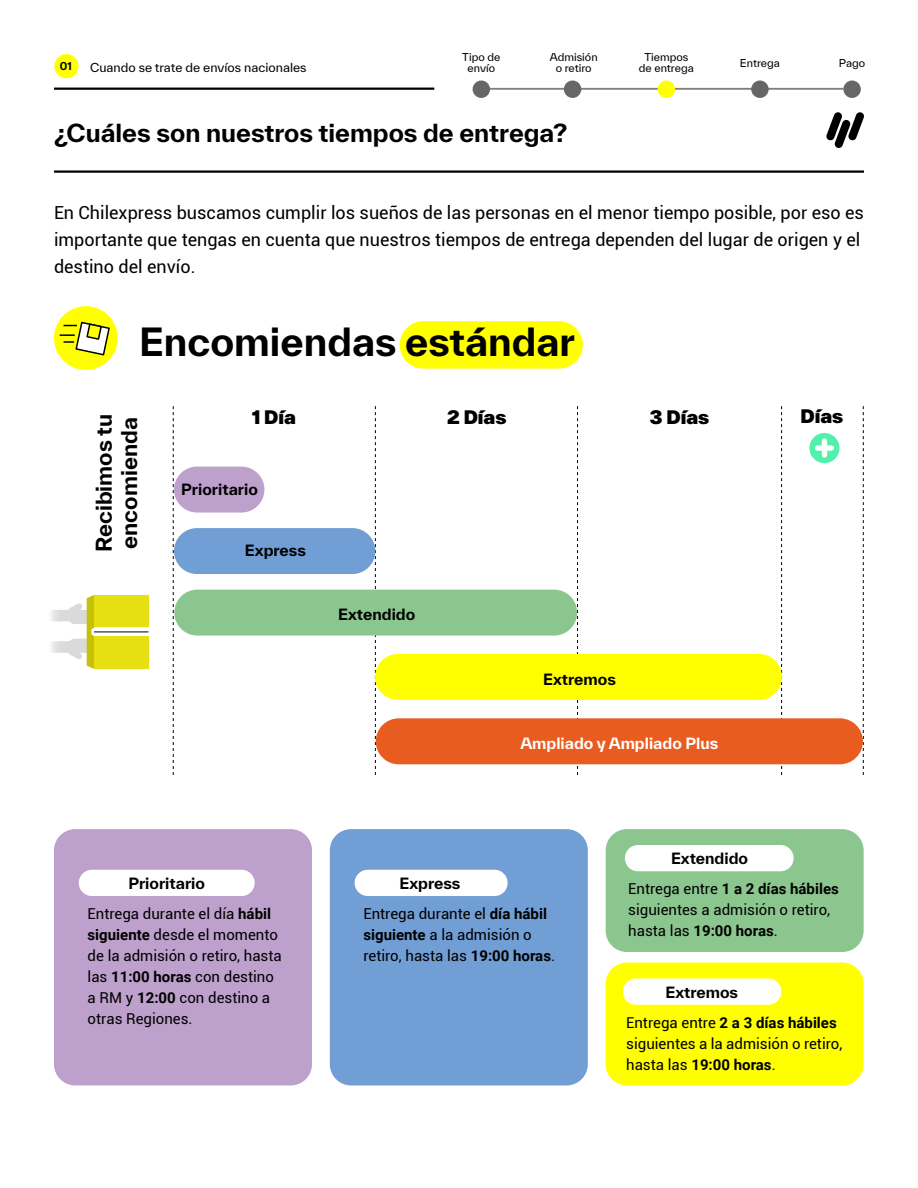
<style>
.page{position:relative;width:918px;height:1188px;background:#fff}
.page>*{position:absolute;margin:0;border:0;box-sizing:border-box;transform-origin:0 0}
.t1{font:700 37.5px "TWK Everett";color:#000}
.t2{font:700 24px "TWK Everett";color:#000}
.t3{font:700 21px/25.2px "TWK Everett";color:#000}
.t4{font:18px/27px "Roboto";color:#000}
.t5{font:900 18px "TWK Everett";color:#000}
.t6{font:15px/21px "Roboto";color:#000}
.t7{font:700 15px "TWK Everett";color:#000}
.t8{font:700 15px "TWK Everett";color:#fff}
.t9{font:12px "TWK Everett";color:#000}
.t10{font:10.5px/10.5px "TWK Everett";color:#000;text-align:center}
.t11{font:700 10.5px "TWK Everett";color:#000}
.s1{font-weight:700}
</style>
<div class="page">
<div style="left:54px;top:829px;width:258px;height:256px;background:#bea0cc;border-radius:21px"></div>
<div style="left:606px;top:963px;width:258px;height:122px;background:#ff0;border-radius:21px"></div>
<div style="left:606px;top:829px;width:258px;height:123px;background:#8cc68f;border-radius:21px"></div>
<div style="left:54px;top:54px;width:25px;height:24px;background:#ff0;border-radius:50%"></div>
<hr style="left:54px;top:170px;width:810px;height:3px;background:#000">
<div style="left:400px;top:321px;width:183px;height:48px;background:#ff0;border-radius:24px"></div>
<div style="left:79px;top:870px;width:176px;height:26px;background:#fff;border-radius:13px"></div>
<div style="left:330px;top:829px;width:258px;height:256px;background:#719ed4;border-radius:21px"></div>
<div style="left:355px;top:870px;width:153px;height:26px;background:#fff;border-radius:13px"></div>
<div style="left:625px;top:845px;width:169px;height:26px;background:#fff;border-radius:13px"></div>
<div style="left:623px;top:978px;width:158px;height:27px;background:#fff;border-radius:13px"></div>
<hr style="left:54px;top:88px;width:380px;height:2px;background:#000">
<hr style="left:481px;top:88px;width:362px;height:2px;background:#808080">
<div style="left:473px;top:81px;width:17px;height:17px;background:#666;border-radius:50%"></div>
<div style="left:564px;top:81px;width:17px;height:17px;background:#666;border-radius:50%"></div>
<div style="left:658px;top:81px;width:17px;height:17px;background:#ff0;border-radius:50%"></div>
<div style="left:751px;top:81px;width:18px;height:17px;background:#666;border-radius:50%"></div>
<div style="left:843px;top:81px;width:18px;height:17px;background:#666;border-radius:50%"></div>
<svg style="left:375px;top:406px;width:1px;height:369px"></svg>
<svg style="left:173px;top:406px;width:1px;height:369px"></svg>
<svg style="left:781px;top:406px;width:1px;height:369px"></svg>
<svg style="left:863px;top:406px;width:1px;height:369px"></svg>
<svg style="left:577px;top:406px;width:1px;height:369px"></svg>
<div style="left:94px;top:595px;width:54px;height:74px;background:#e6e013"></div>
<svg style="left:94px;top:628px;width:54px;height:8px"></svg>
<svg style="left:51px;top:595px;width:43px;height:74px"></svg>
<hr style="left:94px;top:632px;width:54px;height:1px;background:#000">
<div style="left:174px;top:467px;width:90px;height:46px;background:#bea0cc;border-radius:23px"></div>
<div style="left:174px;top:528px;width:201px;height:46px;background:#719ed4;border-radius:23px"></div>
<div style="left:174px;top:590px;width:403px;height:46px;background:#8cc68f;border-radius:23px"></div>
<div style="left:375px;top:654px;width:407px;height:46px;background:#ff0;border-radius:23px"></div>
<svg style="left:826px;top:112px;width:38px;height:36px"></svg>
<div style="left:54px;top:306px;width:64px;height:64px;background:#ff0;border-radius:50%"></div>
<svg style="left:60px;top:321px;width:50px;height:35px"></svg>
<svg style="left:809px;top:433px;width:30px;height:30px"></svg>
<div style="left:822px;top:441px;width:5px;height:14px;background:#fff"></div>
<div style="left:818px;top:445px;width:13px;height:6px;background:#fff"></div>
<div style="left:376px;top:718px;width:487px;height:46px;background:#e85c20;border-radius:23px"></div>
<p class="t11" style="left:60px;top:59px;width:14px">01</p>
<p class="t9" style="left:90px;top:59px;width:218px">Cuando se trate de envíos nacionales</p>
<p class="t10" style="left:462px;top:52px;width:40px">Tipo de envío</p>
<p class="t10" style="left:550px;top:52px;width:49px">Admisión o retiro</p>
<p class="t10" style="left:639px;top:52px;width:56px">Tiempos de entrega</p>
<p class="t10" style="left:740px;top:58px;width:42px">Entrega</p>
<p class="t10" style="left:839px;top:58px;width:28px">Pago</p>
<h2 class="t2" style="left:54px;top:116px;width:515px">¿Cuáles son nuestros tiempos de entrega?</h2>
<p class="t4" style="left:54px;top:199px;width:811px">En Chilexpress buscamos cumplir los sueños de las personas en el menor tiempo posible, por eso es importante que tengas en cuenta que nuestros tiempos de entrega dependen del lugar de origen y el destino del envío.</p>
<h1 class="t1" style="left:139px;top:315px;width:438px">Encomiendas estándar</h1>
<h3 class="t3" style="left:91px;top:552px;width:140px;rotate:-90deg">Recibimos tu encomienda</h3>
<p class="t5" style="left:252px;top:404px;width:45px">1 Día</p>
<p class="t5" style="left:447px;top:404px;width:61px">2 Días</p>
<p class="t5" style="left:650px;top:404px;width:61px">3 Días</p>
<p class="t5" style="left:801px;top:403px;width:44px">Días</p>
<p class="t7" style="left:181px;top:479px;width:78px">Prioritario</p>
<p class="t7" style="left:245px;top:540px;width:63px">Express</p>
<p class="t7" style="left:128px;top:873px;width:78px">Prioritario</p>
<p class="t6" style="left:88px;top:902px;width:196px">Entrega durante el día <span class="s1">hábil siguiente</span> desde el momento de la admisión o retiro, hasta las <span class="s1">11:00 horas</span> con destino a RM y <span class="s1">12:00</span> con destino a otras Regiones.</p>
<p class="t7" style="left:338px;top:604px;width:79px">Extendido</p>
<p class="t7" style="left:543px;top:668px;width:74px">Extremos</p>
<p class="t8" style="left:520px;top:732px;width:199px">Ampliado y Ampliado Plus</p>
<p class="t7" style="left:671px;top:848px;width:79px">Extendido</p>
<p class="t7" style="left:399px;top:873px;width:63px">Express</p>
<p class="t6" style="left:628px;top:878px;width:212px">Entrega entre <span class="s1">1 a 2 días hábiles </span>siguientes a admisión o retiro, hasta las <span class="s1">19:00 horas</span>.</p>
<p class="t6" style="left:363px;top:902px;width:193px">Entrega durante el <span class="s1">día hábil siguiente</span> a la admisión o retiro, hasta las <span class="s1">19:00 horas</span>.</p>
<p class="t7" style="left:665px;top:981px;width:74px">Extremos</p>
<p class="t6" style="left:626px;top:1011px;width:218px">Entrega entre <span class="s1">2 a 3 días hábiles </span>siguientes a la admisión o retiro, hasta las <span class="s1">19:00 horas</span>.</p>
</div>
